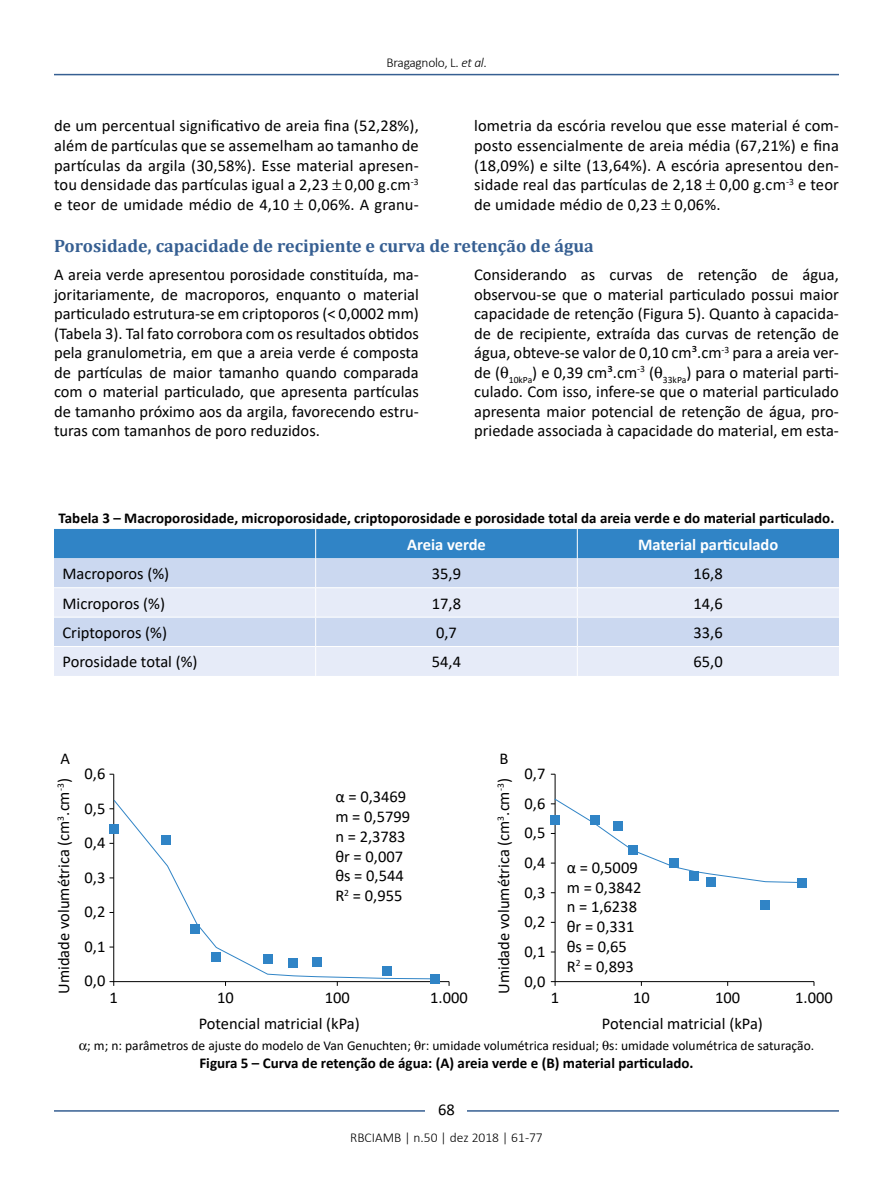
<style>
.page{position:relative;width:893px;height:1191px;background:#fff}
.page>*{position:absolute;margin:0;border:0;box-sizing:border-box;transform-origin:0 0}
.t1{font:700 18px "Cambria";color:#365f92}
.t2{font:16.5px/19.5px "Calibri";color:#000;text-align:justify}
.t3{font:700 16.5px "Calibri";color:#fff}
.t4{font:700 15px "Calibri";color:#000}
.t5{font:13.5px "Calibri";color:#000}
.t6{font:300 13.5px "Calibri";color:#000}
.t7{font:300 13.5px "Calibri";letter-spacing:-.02em;color:#000}
.s1{font-style:italic}
</style>
<div class="page">
<hr style="left:54px;top:74px;width:785px;height:1px;background:#365f92">
<hr style="left:54px;top:1110px;width:785px;height:1px;background:#365f92">
<div style="left:426px;top:1096px;width:41px;height:26px;background:#fff"></div>
<svg style="left:54px;top:529px;width:785px;height:147px;background:#b8cfeb"></svg>
<hr style="left:113px;top:774px;width:1px;height:212px;background:#000">
<hr style="left:109px;top:981px;width:340px;height:1px;background:#000">
<hr style="left:555px;top:774px;width:1px;height:212px;background:#000">
<hr style="left:551px;top:981px;width:263px;height:1px;background:#000">
<svg style="left:113px;top:799px;width:318px;height:180px"></svg>
<div style="left:109px;top:824px;width:9px;height:9px;background:#3084c6"></div>
<div style="left:161px;top:835px;width:9px;height:9px;background:#3084c6"></div>
<div style="left:191px;top:924px;width:9px;height:9px;background:#3084c6"></div>
<div style="left:211px;top:952px;width:9px;height:9px;background:#3084c6"></div>
<div style="left:288px;top:958px;width:10px;height:9px;background:#3084c6"></div>
<div style="left:263px;top:954px;width:10px;height:9px;background:#3084c6"></div>
<div style="left:312px;top:957px;width:9px;height:9px;background:#3084c6"></div>
<div style="left:382px;top:966px;width:9px;height:9px;background:#3084c6"></div>
<div style="left:431px;top:974px;width:9px;height:9px;background:#3084c6"></div>
<div style="left:706px;top:877px;width:9px;height:9px;background:#3084c6"></div>
<div style="left:797px;top:878px;width:9px;height:9px;background:#3084c6"></div>
<div style="left:761px;top:900px;width:9px;height:9px;background:#3084c6"></div>
<svg style="left:551px;top:798px;width:246px;height:85px"></svg>
<p class="t7" style="left:386px;top:54px;width:102px">Bragagnolo, L. <span class="s1">et al</span>.</p>
<p class="t2" style="left:54px;top:116px;width:366px">de um percentual significativo de areia fina (52,28%), além de partículas que se assemelham ao tamanho de partículas da argila (30,58%). Esse material apresen‑ tou densidade das partículas igual a 2,23 0,00 -g.cm<sup>-3 </sup>e teor de umidade médio de 4,10 0,06%. A granu‑</p>
<p class="t2" style="left:474px;top:116px;width:366px">lometria da escória revelou que esse material é com‑ posto essencialmente de areia média (67,21%) e fina (18,09%) e silte (13,64%). A escória apresentou den‑ sidade real das partículas de 2,18 0,00 g.cm<sup>-3</sup> e teor de umidade médio de 0,23 0,06%.</p>
<p class="t1" style="left:54px;top:233px;width:541px">Porosidade, capacidade de recipiente e curva de retenção de água</p>
<p class="t2" style="left:54px;top:265px;width:366px">A areia verde apresentou porosidade constituída, ma‑ joritariamente, de macroporos, enquanto o material particulado estrutura-se em criptoporos (&lt; 0,0002 mm) (Tabela 3). Tal fato corrobora com os resultados obtidos pela granulometria, em que a areia verde é composta de partículas de maior tamanho quando comparada com o material particulado, que apresenta partículas de tamanho próximo aos da argila, favorecendo estru‑ turas com tamanhos de poro reduzidos.</p>
<p class="t2" style="left:474px;top:265px;width:366px">Considerando as curvas de retenção de água, observou‑se que o material particulado possui maior capacidade de retenção (Figura 5). Quanto à capacida‑ de de recipiente, extraída das curvas de retenção de água, obteve-se valor de 0,10 cm³.cm<sup>-3</sup> para a areia ver‑ de ( <sub>10kPa</sub>) e 0,39 cm³.cm<sup>-3</sup> ( <sub>33kPa</sub>) para o material parti‑ culado. Com isso, infere-se que o material particulado apresenta maior potencial de retenção de água, pro‑ priedade associada à capacidade do material, em esta‑</p>
<p class="t4" style="left:59px;top:507px;width:777px">Tabela 3 – Macroporosidade, microporosidade, criptoporosidade e porosidade total da areia verde e do material particulado.</p>
<p class="t3" style="left:407px;top:533px;width:80px">Areia verde</p>
<p class="t3" style="left:638px;top:533px;width:142px">Material particulado</p>
<p class="t2" style="left:63px;top:563px;width:108px">Macroporos (%)</p>
<p class="t2" style="left:432px;top:563px;width:31px">35,9</p>
<p class="t2" style="left:693px;top:563px;width:31px">16,8</p>
<p class="t2" style="left:63px;top:593px;width:104px">Microporos (%)</p>
<p class="t2" style="left:432px;top:593px;width:31px">17,8</p>
<p class="t2" style="left:693px;top:593px;width:31px">14,6</p>
<p class="t2" style="left:63px;top:622px;width:106px">Criptoporos (%)</p>
<p class="t2" style="left:436px;top:622px;width:22px">0,7</p>
<p class="t2" style="left:693px;top:622px;width:31px">33,6</p>
<p class="t2" style="left:62px;top:652px;width:137px">Porosidade total (%)</p>
<p class="t2" style="left:432px;top:652px;width:31px">54,4</p>
<p class="t2" style="left:693px;top:652px;width:31px">65,0</p>
<p class="t2" style="left:61px;top:748px;width:11px">A</p>
<p class="t2" style="left:499px;top:748px;width:10px">B</p>
<p class="t2" style="left:54px;top:993px;width:217px;rotate:-90deg">Umidade volumétrica (cm<sup>3</sup>.cm<sup>-3</sup>)</p>
<p class="t2" style="left:85px;top:756px;width:22px;line-height:34.5px">0,6<br>0,5<br>0,4<br>0,3<br>0,2<br>0,1<br>0,0</p>
<p class="t2" style="left:494px;top:993px;width:217px;rotate:-90deg">Umidade volumétrica (cm<sup>3</sup>.cm<sup>-3</sup>)</p>
<p class="t2" style="left:525px;top:758px;width:22px;line-height:29.5px">0,7<br>0,6<br>0,5<br>0,4<br>0,3<br>0,2<br>0,1<br>0,0</p>
<p class="t2" style="left:110px;top:987px;width:10px">1</p>
<p class="t2" style="left:217px;top:987px;width:18px">10</p>
<p class="t2" style="left:325px;top:987px;width:27px">100</p>
<p class="t2" style="left:430px;top:987px;width:39px">1.000</p>
<p class="t2" style="left:551px;top:987px;width:10px">1</p>
<p class="t2" style="left:633px;top:987px;width:18px">10</p>
<p class="t2" style="left:715px;top:987px;width:27px">100</p>
<p class="t2" style="left:795px;top:987px;width:39px">1.000</p>
<p class="t2" style="left:199px;top:1013px;width:163px">Potencial matricial (kPa)</p>
<p class="t2" style="left:602px;top:1013px;width:163px">Potencial matricial (kPa)</p>
<p class="t2" style="left:335px;top:786px;width:76px;text-align:left">α = 0,3469 m = 0,5799 n = 2,3783 θr = 0,007 θs = 0,544<br>R<sup>2</sup> = 0,955</p>
<p class="t2" style="left:567px;top:857px;width:76px;text-align:left">α = 0,5009 m = 0,3842 n = 1,6238 θr = 0,331 θs = 0,65<br>R<sup>2</sup> = 0,893</p>
<p class="t5" style="left:87px;top:1036px;width:728px">; m; n: parâmetros de ajuste do modelo de Van Genuchten; r: umidade volumétrica residual; s: umidade volumétrica de saturação.</p>
<p class="t4" style="left:199px;top:1052px;width:496px">Figura 5 – Curva de retenção de água: (A) areia verde e (B) material particulado.</p>
<p class="t2" style="left:438px;top:1099px;width:18px">68</p>
<p class="t6" style="left:350px;top:1129px;width:194px">RBCIAMB | n.50 | dez 2018 | 61-77</p>
</div>
